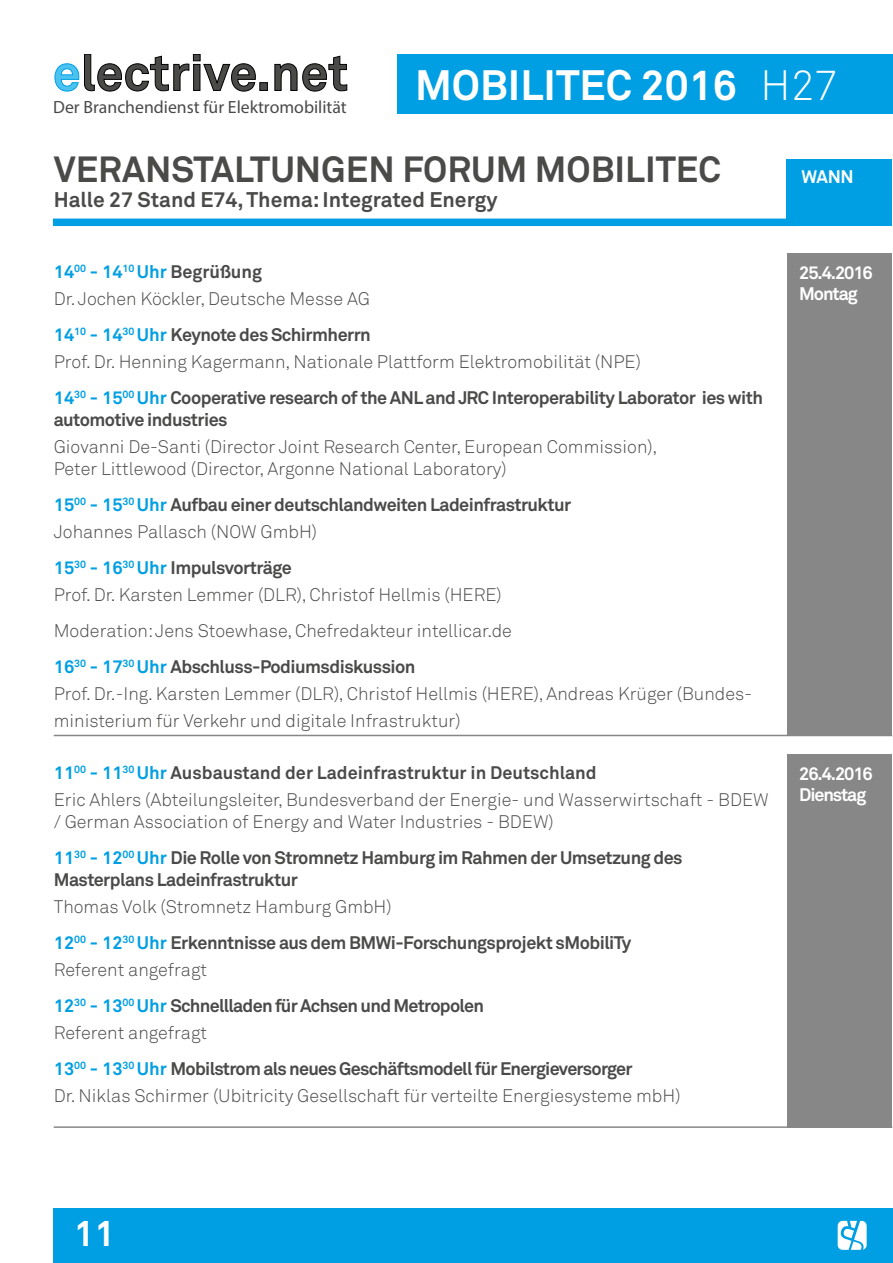
<style>
.page{position:relative;width:893px;height:1263px;background:#fff}
.page>*{position:absolute;margin:0;border:0;box-sizing:border-box;transform-origin:0 0}
.t1{font:700 42px "Akkurat";color:#fff}
.t2{font:300 42px "Akkurat";color:#fff}
.t3{font:700 36px "Akkurat";color:#4a4a49}
.t4{font:700 36px "Akkurat";color:#fff}
.t5{font:700 21px "Akkurat";color:#4a4a49}
.t6{font:300 18px/27px "Akkurat";color:#4a4a49}
.t7{font:700 18px/36px "Akkurat";letter-spacing:-.03em;color:#4a4a49}
.t8{font:700 18px/21.6px "Akkurat";letter-spacing:-.06em;color:#fff}
.t9{font:17.7px "Myriad Pro";color:#4a4a49}
.s1{font-weight:300}
.s2{font-weight:700;color:#009fe3}
.s3{font-weight:700}
.s4{color:#009fe3}
</style>
<div class="page">
<div style="left:787px;top:159px;width:105px;height:67px;background:#009fe3"></div>
<div style="left:53px;top:219px;width:744px;height:7px;background:#009fe3"></div>
<div style="left:397px;top:54px;width:495px;height:60px;background:#009fe3"></div>
<svg style="left:54px;top:54px;width:293px;height:38px"></svg>
<div style="left:787px;top:254px;width:105px;height:482px;background:#878787"></div>
<hr style="left:54px;top:735px;width:838px;height:1px;background:#878787">
<div style="left:787px;top:755px;width:105px;height:373px;background:#878787"></div>
<hr style="left:54px;top:1126px;width:838px;height:2px;background:#878787">
<div style="left:54px;top:1208px;width:839px;height:55px;background:#009fe3"></div>
<svg style="left:838px;top:1221px;width:29px;height:29px"></svg>
<p class="t9" style="left:53px;top:96px;width:295px">Der Branchendienst für Elektromobilität</p>
<h1 class="t2" style="left:761px;top:47px;width:79px">H27</h1>
<h1 class="t1" style="left:415px;top:58px;width:425px">MOBILITEC 2016 <span class="s1">H27</span></h1>
<h2 class="t3" style="left:54px;top:147px;width:669px">VERANSTALTUNGEN FORUM MOBILITEC</h2>
<p class="t5" style="left:54px;top:187px;width:445px">Halle 27 Stand E74, Thema: Integrated Energy</p>
<p class="t6" style="left:54px;top:258px;width:318px"><span class="s2">14</span><sup>00</sup> <span class="s2">- 14</span><sup>10</sup> <span class="s2">Uhr</span> <span class="s3">Begrüßung<br></span>Dr. Jochen Köckler, Deutsche Messe AG</p>
<p class="t6" style="left:54px;top:321px;width:589px"><span class="s2">14</span><sup>10</sup> <span class="s2">- 14</span><sup>30</sup> <span class="s2">Uhr</span> <span class="s3">Keynote des Schirmherrn<br></span>Prof. Dr. Henning Kagermann, Nationale Plattform Elektromobilität (NPE)</p>
<p class="t7" style="left:54px;top:387px;width:711px;line-height:21.6px"><span class="s4">14</span><sup>30</sup> <span class="s4">- 15</span><sup>00</sup> <span class="s4">Uhr</span> Cooperative research of the ANL and JRC Interoperability Laborator ies with automotive industries</p>
<p class="t6" style="left:54px;top:435px;width:605px;line-height:21.6px">Giovanni De-Santi (Director Joint Research Center, European Commission),<br>Peter Littlewood (Director, Argonne National Laboratory)</p>
<p class="t7" style="left:54px;top:490px;width:519px;line-height:27px"><span class="s4">15</span><sup>00</sup> <span class="s4">- 15</span><sup>30</sup> <span class="s4">Uhr</span> Aufbau einer deutschlandweiten Ladeinfrastruktur<br><span class="s1">Johannes Pallasch (NOW GmbH)</span></p>
<p class="t6" style="left:54px;top:553px;width:450px"><span class="s2">15</span><sup>30</sup> <span class="s2">- 16</span><sup>30</sup> <span class="s2">Uhr</span> <span class="s3">Impulsvorträge<br></span>Prof. Dr. Karsten Lemmer (DLR), Christof Hellmis (HERE)</p>
<p class="t6" style="left:54px;top:612px;width:460px;line-height:36px">Moderation: Jens Stoewhase, Chefredakteur intellicar.de<br><span class="s2">16</span><sup>30</sup> <span class="s2">- 17</span><sup>30</sup> <span class="s2">Uhr</span> <span class="s3">Abschluss-Podiumsdiskussion</span></p>
<p class="t6" style="left:54px;top:679px;width:700px">Prof. Dr.-Ing. Karsten Lemmer (DLR), Christof Hellmis (HERE), Andreas Krüger (Bundes&shy;ministerium für Verkehr und digitale Infrastruktur)</p>
<p class="t6" style="left:54px;top:759px;width:716px"><span class="s2">11</span><sup>00</sup> <span class="s2">- 11</span><sup>30</sup> <span class="s2">Uhr</span> <span class="s3">Ausbaustand der Ladeinfrastruktur in Deutschland<br></span>Eric Ahlers (Abteilungsleiter, Bundesverband der Energie- und Wasserwirtschaft - BDEW</p>
<p class="t6" style="left:54px;top:803px;width:630px;line-height:36px">/ German Association of Energy and Water Industries - BDEW)<br><span class="s2">11</span><sup>30</sup> <span class="s2">- 12</span><sup>00</sup> <span class="s2">Uhr</span> <span class="s3">Die Rolle von Stromnetz Hamburg im Rahmen der Umsetzung des</span></p>
<p class="t7" style="left:54px;top:861px;width:246px">Masterplans Ladeinfrastruktur</p>
<p class="t7" style="left:54px;top:888px;width:579px"><span class="s1">Thomas Volk (Stromnetz Hamburg GmbH)<br></span><span class="s4">12</span><sup>00</sup> <span class="s4">- 12</span><sup>30</sup> <span class="s4">Uhr</span> Erkenntnisse aus dem BMWi-Forschungsprojekt sMobiliTy</p>
<p class="t7" style="left:54px;top:951px;width:432px"><span class="s1">Referent angefragt<br></span><span class="s4">12</span><sup>30</sup> <span class="s4">- 13</span><sup>00</sup> <span class="s4">Uhr</span> Schnellladen für Achsen und Metropolen</p>
<p class="t7" style="left:54px;top:1014px;width:580px"><span class="s1">Referent angefragt<br></span><span class="s4">13</span><sup>00</sup> <span class="s4">- 13</span><sup>30</sup> <span class="s4">Uhr</span> Mobilstrom als neues Geschäftsmodell für Energieversorger</p>
<p class="t6" style="left:54px;top:1081px;width:628px">Dr. Niklas Schirmer (Ubitricity Gesellschaft für verteilte Energiesysteme mbH)</p>
<p class="t8" style="left:801px;top:166px;width:54px">WANN</p>
<p class="t8" style="left:799px;top:261px;width:75px">25.4.2016<br>Montag</p>
<p class="t8" style="left:799px;top:762px;width:75px">26.4.2016<br>Dienstag</p>
<h2 class="t4" style="left:74px;top:1211px;width:43px">11</h2>
</div>
